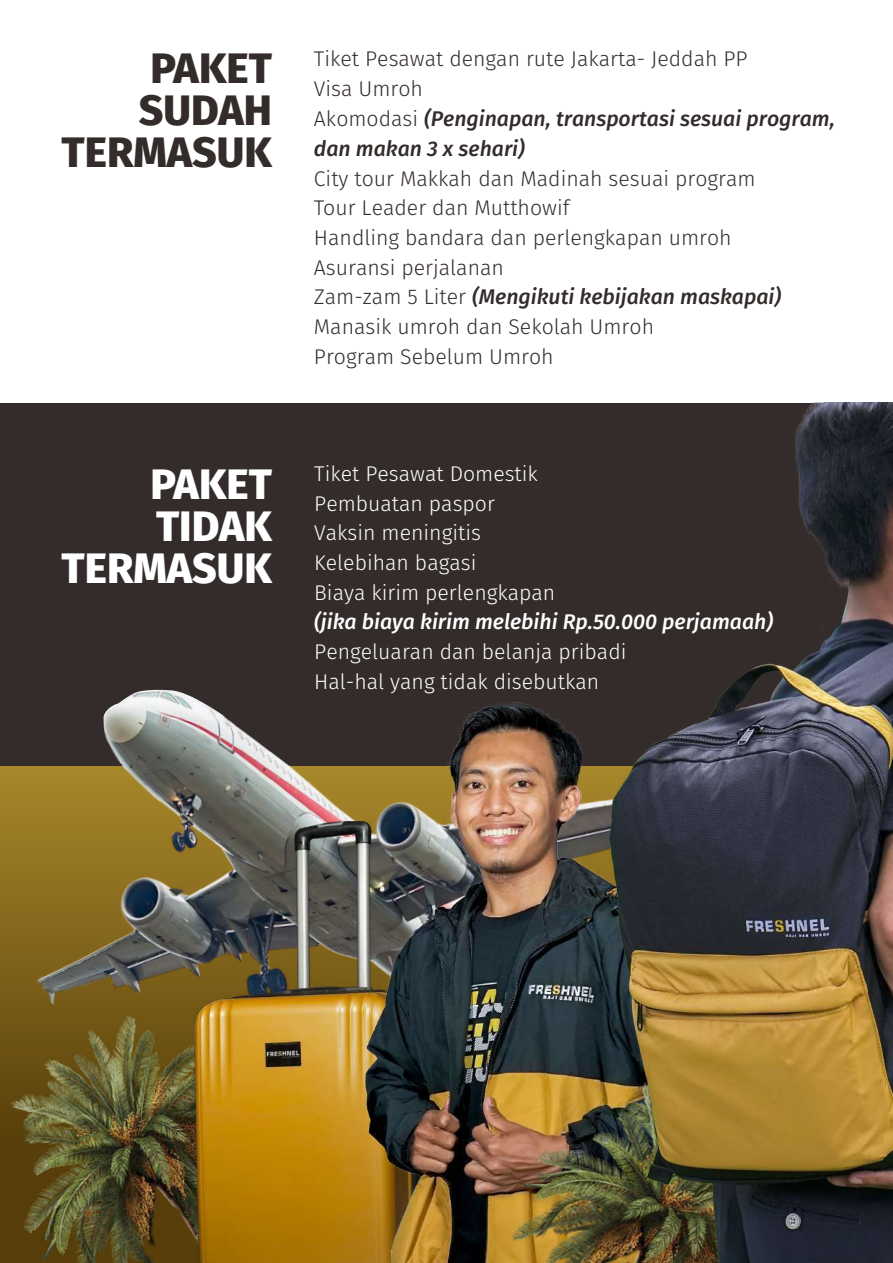
<style>
.page{position:relative;width:893px;height:1263px;background:#fff}
.page>*{position:absolute;margin:0;border:0;box-sizing:border-box;transform-origin:0 0}
.t1{font:800 42.45px/42px "Fira Sans";color:#fff;text-align:right}
.t2{font:800 42.45px/42px "Fira Sans";color:#332c2b;text-align:right}
.t3{font:300 21.3px/29.7px "Fira Sans";color:#332c2b}
.t4{font:300 21.3px/29.8px "Fira Sans";color:#fff}
.t5{font:italic 500 21.3px "Fira Sans";color:#fff}
.s1{font-weight:500;font-style:italic}
</style>
<div class="page">
<div style="left:0;top:403px;width:893px;height:362px;background:#332c2b"></div>
<img style="left:0;top:990px;width:194px;height:273px">
<img style="left:35px;top:690px;width:330px;height:364px">
<img style="left:194px;top:821px;width:171px;height:442px">
<img style="left:365px;top:702px;width:244px;height:561px">
<img style="left:509px;top:1053px;width:100px;height:210px">
<img style="left:609px;top:403px;width:284px;height:860px">
<h1 class="t2" style="left:62px;top:44px;width:212px">PAKET<br>SUDAH<br>TERMASUK</h1>
<h1 class="t1" style="left:62px;top:459px;width:212px">PAKET<br>TIDAK<br>TERMASUK</h1>
<p class="t3" style="left:314px;top:44px;width:522px">Tiket Pesawat dengan rute Jakarta- Jeddah PP<br>Visa Umroh<br>Akomodasi <span class="s1">(Penginapan, transportasi sesuai program, dan makan 3 x sehari)</span></p>
<p class="t3" style="left:314px;top:163px;width:469px">City tour Makkah dan Madinah sesuai program Tour Leader dan Mutthowif<br>Handling bandara dan perlengkapan umroh Asuransi perjalanan<br>Zam-zam 5 Liter <span class="s1">(Mengikuti kebijakan maskapai)<br></span>Manasik umroh dan Sekolah Umroh<br>Program Sebelum Umroh</p>
<p class="t4" style="left:314px;top:458px;width:243px">Tiket Pesawat Domestik<br>Pembuatan paspor<br>Vaksin meningitis<br>Kelebihan bagasi<br>Biaya kirim perlengkapan</p>
<p class="t5" style="left:314px;top:605px;width:460px">(jika biaya kirim melebihi Rp.50.000 perjamaah)</p>
<p class="t4" style="left:314px;top:637px;width:314px">Pengeluaran dan belanja pribadi<br>Hal-hal yang tidak disebutkan</p>
</div>
